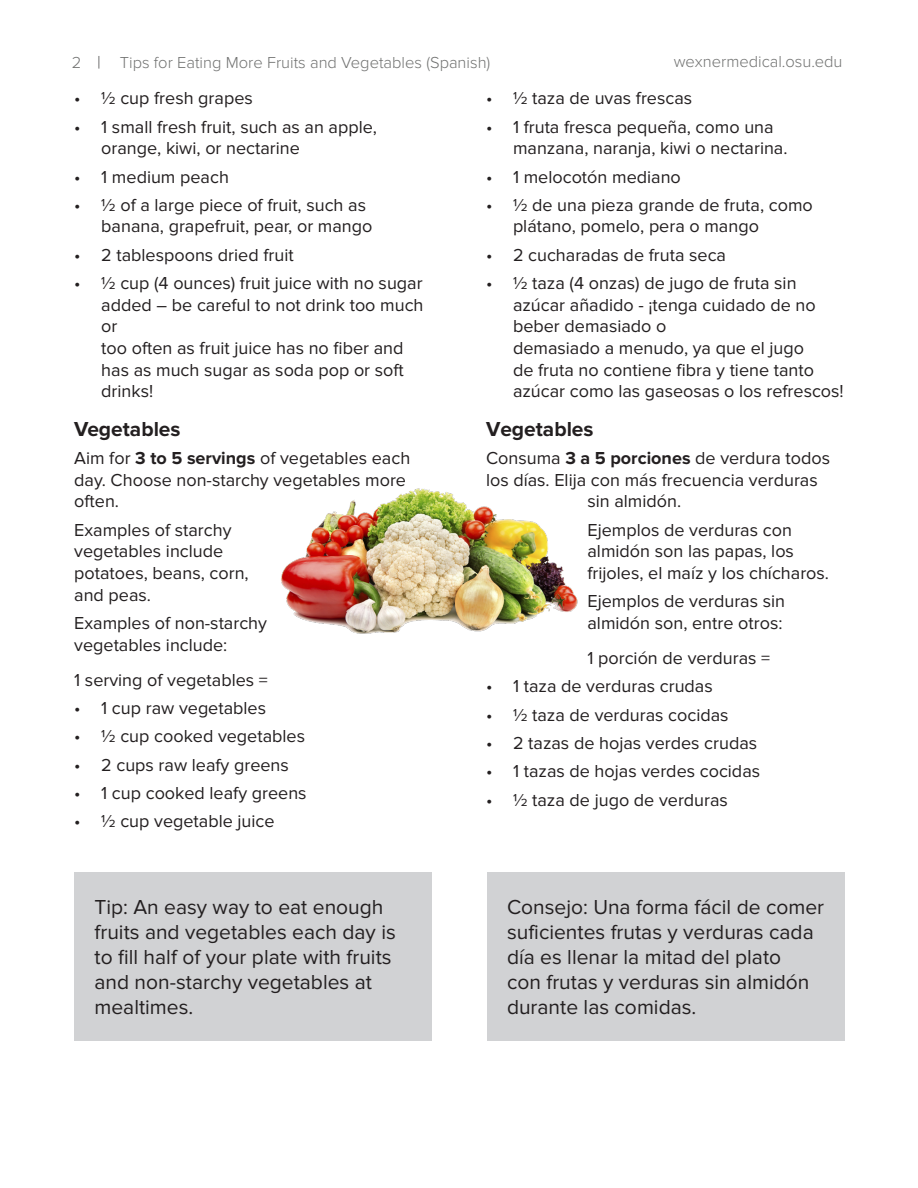
<style>
.page{position:relative;width:918px;height:1188px;background:#fff}
.page>*{position:absolute;margin:0;border:0;box-sizing:border-box;transform-origin:0 0}
.t1{font:21px/25.2px "Proxima Nova";color:#231f20}
.t2{font:700 21px "Proxima Nova";color:#231f20}
.t3{font:18px/21.6px "Proxima Nova";color:#231f20}
.t4{font:300 16.5px "Proxima Nova";color:#717271}
.s1{font-weight:700}
</style>
<div class="page">
<svg style="left:99px;top:56px;width:1px;height:13px"></svg>
<div style="left:74px;top:872px;width:358px;height:169px;background:#d1d2d4"></div>
<img style="left:281px;top:488px;width:297px;height:146px">
<div style="left:487px;top:872px;width:357px;height:169px;background:#d1d2d4"></div>
<p class="t4" style="left:72px;top:53px;width:11px">2</p>
<p class="t4" style="left:674px;top:52px;width:170px">wexnermedical.osu.edu</p>
<p class="t3" style="left:74px;top:88px;width:180px">• ½ cup fresh grapes</p>
<p class="t3" style="left:101px;top:116px;width:277px;text-indent:-27px">• 1 small fresh fruit, such as an apple, orange, kiwi, or nectarine</p>
<p class="t3" style="left:74px;top:166px;width:156px">• 1 medium peach</p>
<p class="t3" style="left:101px;top:194px;width:273px;text-indent:-27px">• ½ of a large piece of fruit, such as banana, grapefruit, pear, or mango</p>
<p class="t3" style="left:74px;top:244px;width:221px">• 2 tablespoons dried fruit</p>
<p class="t3" style="left:101px;top:273px;width:324px;text-indent:-27px">• ½ cup (4 ounces) fruit juice with no sugar added ― be careful to not drink too much or<br>too often as fruit juice has no fiber and has as much sugar as soda pop or soft drinks!</p>
<p class="t4" style="left:120px;top:53px;width:372px">Tips for Eating More Fruits and Vegetables (Spanish)</p>
<p class="t3" style="left:486px;top:88px;width:208px">• ½ taza de uvas frescas</p>
<p class="t3" style="left:513px;top:116px;width:276px;text-indent:-27px">• 1 fruta fresca pequeña, como una manzana, naranja, kiwi o nectarina.</p>
<p class="t3" style="left:486px;top:166px;width:196px">• 1 melocotón mediano</p>
<p class="t3" style="left:513px;top:194px;width:301px;text-indent:-27px">• ½ de una pieza grande de fruta, como plátano, pomelo, pera o mango</p>
<p class="t3" style="left:486px;top:244px;width:242px">• 2 cucharadas de fruta seca</p>
<p class="t3" style="left:513px;top:273px;width:332px;text-indent:-27px">• ½ taza (4 onzas) de jugo de fruta sin azúcar añadido - ¡tenga cuidado de no beber demasiado o<br>demasiado a menudo, ya que el jugo<br>de fruta no contiene fibra y tiene tanto azúcar como las gaseosas o los refrescos!</p>
<h3 class="t2" style="left:74px;top:417px;width:108px">Vegetables</h3>
<p class="t3" style="left:74px;top:448px;width:338px">Aim for <span class="s1">3 to 5 servings</span> of vegetables each day. Choose non-starchy vegetables more often.</p>
<p class="t3" style="left:74px;top:519px;width:176px">Examples of starchy vegetables include potatoes, beans, corn, and peas.</p>
<p class="t3" style="left:74px;top:612px;width:194px">Examples of non-starchy vegetables include:</p>
<p class="t3" style="left:74px;top:669px;width:195px">1 serving of vegetables =</p>
<p class="t3" style="left:74px;top:697px;width:193px">• 1 cup raw vegetables</p>
<p class="t3" style="left:74px;top:726px;width:232px">• ½ cup cooked vegetables</p>
<p class="t3" style="left:74px;top:754px;width:216px">• 2 cups raw leafy greens</p>
<p class="t3" style="left:74px;top:783px;width:234px">• 1 cup cooked leafy greens</p>
<p class="t3" style="left:74px;top:811px;width:202px">• ½ cup vegetable juice</p>
<p class="t1" style="left:94px;top:894px;width:303px">Tip: An easy way to eat enough fruits and vegetables each day is to fill half of your plate with fruits and non-starchy vegetables at mealtimes.</p>
<h3 class="t2" style="left:486px;top:417px;width:109px">Vegetables</h3>
<p class="t3" style="left:486px;top:448px;width:346px">Consuma <span class="s1">3 a 5 porciones</span> de verdura todos</p>
<p class="t3" style="left:486px;top:469px;width:333px">los días. Elija con más frecuencia verduras</p>
<p class="t3" style="left:587px;top:491px;width:95px">sin almidón.</p>
<p class="t3" style="left:587px;top:519px;width:243px">Ejemplos de verduras con almidón son las papas, los frijoles, el maíz y los chícharos.</p>
<p class="t3" style="left:587px;top:591px;width:199px">Ejemplos de verduras sin almidón son, entre otros:</p>
<p class="t3" style="left:587px;top:648px;width:184px">1 porción de verduras =</p>
<p class="t3" style="left:486px;top:676px;width:228px">• 1 taza de verduras crudas</p>
<p class="t3" style="left:486px;top:704px;width:244px">• ½ taza de verduras cocidas</p>
<p class="t3" style="left:486px;top:733px;width:273px">• 2 tazas de hojas verdes crudas</p>
<p class="t3" style="left:486px;top:761px;width:276px">• 1 tazas de hojas verdes cocidas</p>
<p class="t3" style="left:486px;top:789px;width:244px">• ½ taza de jugo de verduras</p>
<p class="t1" style="left:507px;top:894px;width:319px">Consejo: Una forma fácil de comer suficientes frutas y verduras cada día es llenar la mitad del plato<br>con frutas y verduras sin almidón durante las comidas.</p>
</div>
